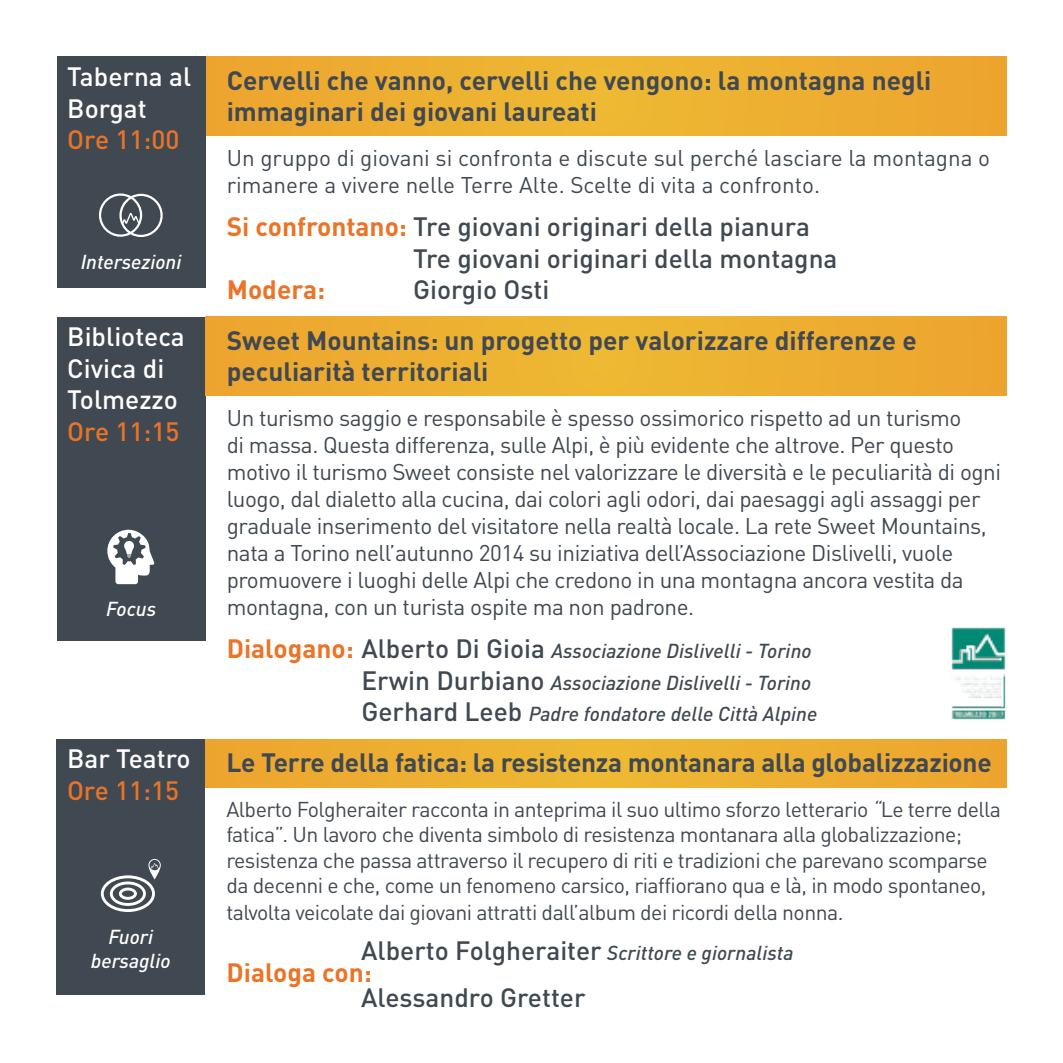
<style>
.page{position:relative;width:1063px;height:1063px;background:#fff}
.page>*{position:absolute;margin:0;border:0;box-sizing:border-box;transform-origin:0 0}
.t1{font:700 26.25px/31.5px "DIN Pro";color:#404851}
.t2{font:500 26.25px/31.5px "DIN Pro";color:#404851}
.t3{font:500 26.25px/31.5px "DIN Pro";color:#fff}
.t4{font:500 26.25px "DIN Pro";color:#e87427}
.t5{font:700 26.25px "DIN Pro";color:#ea7427}
.t6{font:22.5px/27px "DIN Pro";letter-spacing:-.02em;color:#404851}
.t7{font:22.5px/27px "DIN Pro";color:#404851}
.t8{font:21.25px/26px "DIN Pro";letter-spacing:-.025em;color:#404851}
.t9{font:italic 500 20px/31.5px "DIN Pro";color:#404851}
.t10{font:italic 500 20px/24px "DIN Pro";color:#fff;text-align:center}
.s1{font-weight:700;color:#ea7427}
.s2{font-weight:700;font-style:normal;font-size:26.25px;color:#ea7427}
.s3{font-style:normal;font-size:26.25px}
.s4{font-style:italic}
</style>
<div class="page">
<div style="left:57px;top:317px;width:149px;height:323px;background:#404851"></div>
<div style="left:206px;top:317px;width:800px;height:79px;background:#edae31"></div>
<div style="left:206px;top:57px;width:800px;height:79px;background:#edae31"></div>
<div style="left:205px;top:739px;width:801px;height:48px;background:#edae31"></div>
<div style="left:57px;top:57px;width:149px;height:231px;background:#404851"></div>
<div style="left:56px;top:739px;width:149px;height:255px;background:#404851"></div>
<svg style="left:99px;top:193px;width:64px;height:44px"></svg>
<svg style="left:107px;top:530px;width:47px;height:54px"></svg>
<svg style="left:101px;top:859px;width:60px;height:53px"></svg>
<img style="left:951px;top:627px;width:55px;height:93px">
<p class="t3" style="left:67px;top:58px;width:125px">Taberna al<br>Borgat</p>
<p class="t4" style="left:67px;top:118px;width:114px">Ore 11:00</p>
<p class="t10" style="left:81px;top:248px;width:102px">Intersezioni</p>
<p class="t3" style="left:67px;top:318px;width:119px">Biblioteca<br>Civica di<br>Tolmezzo</p>
<p class="t4" style="left:67px;top:410px;width:114px">Ore 11:15</p>
<p class="t10" style="left:106px;top:595px;width:52px">Focus</p>
<p class="t3" style="left:67px;top:740px;width:125px">Bar Teatro</p>
<p class="t4" style="left:67px;top:769px;width:114px">Ore 11:15</p>
<p class="t10" style="left:91px;top:923px;width:81px">Fuori bersaglio</p>
<p class="t1" style="left:227px;top:61px;width:706px">Cervelli che vanno, cervelli che vengono: la montagna negli immaginari dei giovani laureati</p>
<p class="t7" style="left:227px;top:142px;width:765px">Un gruppo di giovani si confronta e discute sul perché lasciare la montagna o rimanere a vivere nelle Terre Alte. Scelte di vita a confronto.</p>
<p class="t2" style="left:413px;top:208px;width:426px;text-indent:-186px"><span class="s1">Si confrontano:</span> Tre giovani originari della pianura<br>Tre giovani originari della montagna</p>
<p class="t5" style="left:227px;top:268px;width:100px">Modera:</p>
<p class="t2" style="left:413px;top:271px;width:138px">Giorgio Osti</p>
<p class="t1" style="left:227px;top:321px;width:691px">Sweet Mountains: un progetto per valorizzare differenze e peculiarità territoriali</p>
<p class="t6" style="left:227px;top:402px;width:776px">Un turismo saggio e responsabile è spesso ossimorico rispetto ad un turismo<br>di massa. Questa differenza, sulle Alpi, è più evidente che altrove. Per questo motivo il turismo Sweet consiste nel valorizzare le diversità e le peculiarità di ogni luogo, dal dialetto alla cucina, dai colori agli odori, dai paesaggi agli assaggi per graduale inserimento del visitatore nella realtà locale. La rete Sweet Mountains, nata a Torino nell’autunno 2014 su iniziativa dell’Associazione Dislivelli, vuole promuovere i luoghi delle Alpi che credono in una montagna ancora vestita da montagna, con un turista ospite ma non padrone.</p>
<p class="t9" style="left:361px;top:633px;width:457px;text-indent:-135px"><span class="s2">Dialogano:</span> <span class="s3">Alberto Di Gioia</span> Associazione Dislivelli - Torino<br><span class="s3">Erwin Durbiano</span> Associazione Dislivelli - Torino<br><span class="s3">Gerhard Leeb</span> Padre fondatore delle Città Alpine</p>
<p class="t1" style="left:226px;top:744px;width:767px">Le Terre della fatica: la resistenza montanara alla globalizzazione</p>
<p class="t8" style="left:226px;top:794px;width:776px">Alberto Folgheraiter racconta in anteprima il suo ultimo sforzo letterario <span class="s4">“</span>Le terre della fatica”. Un lavoro che diventa simbolo di resistenza montanara alla globalizzazione; resistenza che passa attraverso il recupero di riti e tradizioni che parevano scomparse da decenni e che, come un fenomeno carsico, riaffiorano qua e là, in modo spontaneo, talvolta veicolate dai giovani attratti dall’album dei ricordi della nonna.</p>
<p class="t9" style="left:361px;top:935px;width:434px"><span class="s3">Alberto Folgheraiter</span> Scrittore e giornalista</p>
<p class="t5" style="left:226px;top:951px;width:147px">Dialoga con:</p>
<p class="t2" style="left:361px;top:979px;width:226px">Alessandro Gretter</p>
</div>
